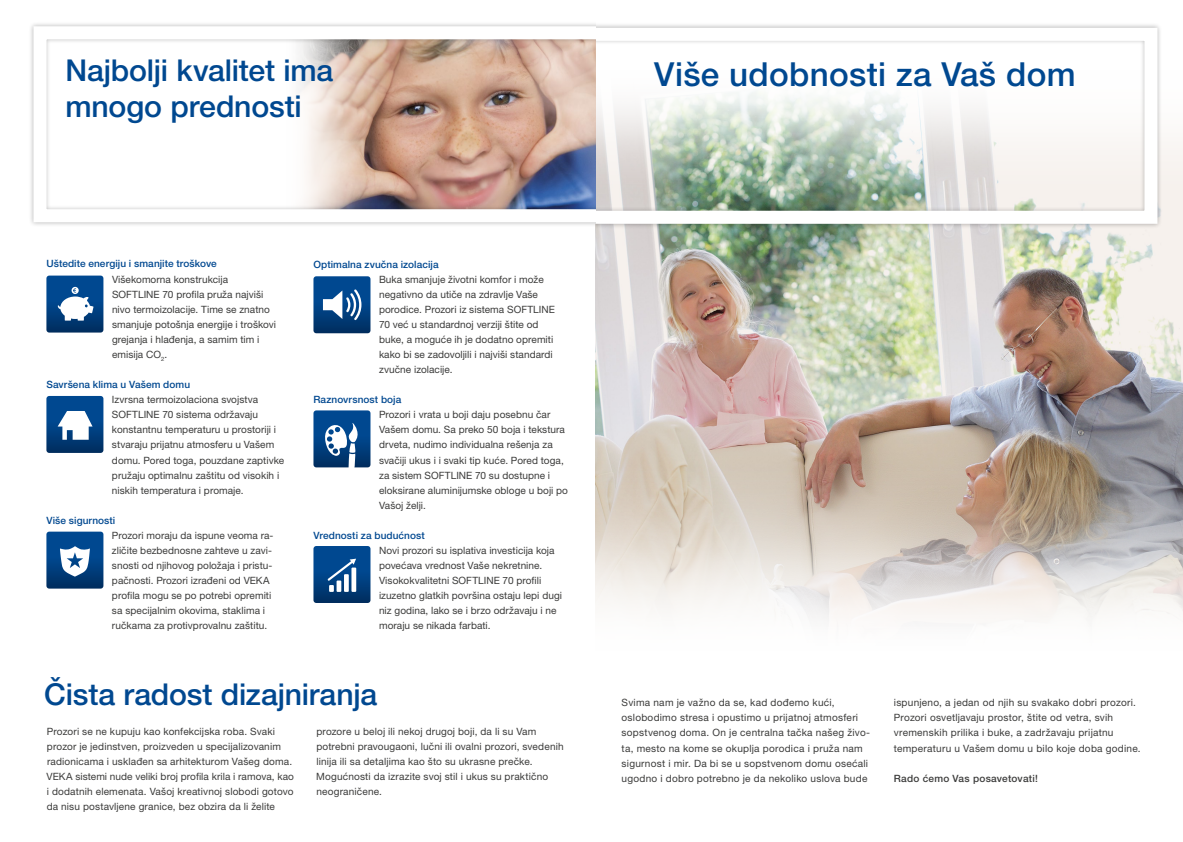
<style>
.page{position:relative;width:1183px;height:842px;background:#fff}
.page>*{position:absolute;margin:0;border:0;box-sizing:border-box;transform-origin:0 0}
.t1{font:500 33.2px "Helvetica Neue LT Pro";letter-spacing:.01em;color:#004890}
.t2{font:500 30.1px/36.2px "Helvetica Neue LT Pro";letter-spacing:-.005em;color:#004890}
.t3{font:10.1px/15.1px "Helvetica Neue LT Pro";letter-spacing:.01em;color:#3b3b3a}
.t4{font:500 10.1px "Helvetica Neue LT Pro";letter-spacing:.005em;color:#004890}
.t5{font:500 10.1px "Helvetica Neue LT Pro";letter-spacing:.025em;color:#3b3b3a}
</style>
<div class="page">
<img style="left:595px;top:204px;width:587px;height:254px">
<svg style="left:1162px;top:141px;width:20px;height:63px"></svg>
<svg style="left:595px;top:458px;width:587px;height:164px"></svg>
<div style="left:595px;top:23px;width:567px;height:206px;background:#000;opacity:.3"></div>
<svg style="left:595px;top:28px;width:562px;height:196px"></svg>
<div style="left:28px;top:21px;width:567px;height:206px;background:#000;opacity:.3"></div>
<svg style="left:33px;top:26px;width:562px;height:196px"></svg>
<svg style="left:313px;top:546px;width:57px;height:57px;background:#1f5791"></svg>
<svg style="left:46px;top:276px;width:57px;height:57px"></svg>
<svg style="left:313px;top:410px;width:57px;height:58px"></svg>
<svg style="left:46px;top:396px;width:57px;height:57px"></svg>
<svg style="left:313px;top:276px;width:57px;height:57px;background:#285e95"></svg>
<svg style="left:46px;top:532px;width:57px;height:57px"></svg>
<h2 class="t2" style="left:65px;top:52px;width:269px">Najbolji kvalitet ima mnogo prednosti</h2>
<h1 class="t1" style="left:654px;top:54px;width:423px">Više udobnosti za Vaš dom</h1>
<p class="t4" style="left:46px;top:258px;width:172px">Uštedite energiju i smanjite troškove</p>
<p class="t3" style="left:112px;top:271px;width:165px">Višekomorna konstrukcija<br>SOFTLINE 70 profila pruža najviši nivo termoizolacije. Time se znatno smanjuje potošnja energije i troškovi grejanja i hlađenja, a samim tim i emisija CO<sub>2</sub>.</p>
<p class="t4" style="left:46px;top:378px;width:145px">Savršena klima u Vašem domu</p>
<p class="t3" style="left:112px;top:392px;width:174px">Izvrsna termoizolaciona svojstva SOFTLINE 70 sistema održavaju konstantnu temperaturu u prostoriji i stvaraju prijatnu atmosferu u Vašem domu. Pored toga, pouzdane zaptivke pružaju optimalnu zaštitu od visokih i niskih temperatura i promaje.</p>
<p class="t4" style="left:46px;top:514px;width:70px">Više sigurnosti</p>
<p class="t3" style="left:112px;top:527px;width:163px">Prozori moraju da ispune veoma ra&shy;zličite bezbednosne zahteve u zavi&shy;snosti od njihovog položaja i pristu&shy;pačnosti. Prozori izrađeni od VEKA profila mogu se po potrebi opremiti sa specijalnim okovima, staklima i ručkama za protivprovalnu zaštitu.</p>
<p class="t4" style="left:313px;top:258px;width:127px">Optimalna zvučna izolacija</p>
<p class="t3" style="left:379px;top:271px;width:177px">Buka smanjuje životni komfor i može negativno da utiče na zdravlje Vaše porodice. Prozori iz sistema SOFTLINE 70 već u standardnoj verziji štite od buke, a moguće ih je dodatno opremiti kako bi se zadovoljili i najviši standardi zvučne izolacije.</p>
<p class="t4" style="left:313px;top:393px;width:89px">Raznovrsnost boja</p>
<p class="t3" style="left:379px;top:407px;width:190px">Prozori i vrata u boji daju posebnu čar Vašem domu. Sa preko 50 boja i tekstura drveta, nudimo individualna rešenja za svačiji ukus i i svaki tip kuće. Pored toga, za sistem SOFTLINE 70 su dostupne i eloksirane aluminijumske obloge u boji po Vašoj želji.</p>
<p class="t4" style="left:313px;top:529px;width:113px">Vrednosti za budućnost</p>
<p class="t3" style="left:379px;top:543px;width:184px">Novi prozori su isplativa investicija koja povećava vrednost Vaše nekretnine.<br>Visokokvalitetni SOFTLINE 70 profili izuzetno glatkih površina ostaju lepi dugi niz godina, lako se i brzo održavaju i ne moraju se nikada farbati.</p>
<h2 class="t2" style="left:44px;top:676px;width:334px">Čista radost dizajniranja</h2>
<p class="t3" style="left:46px;top:723px;width:249px">Prozori se ne kupuju kao konfekcijska roba. Svaki prozor je jedinstven, proizveden u specijalizovanim radionicama i usklađen sa arhitekturom Vašeg doma.<br>VEKA sistemi nude veliki broj profila krila i ramova, kao i dodatnih elemenata. Vašoj kreativnoj slobodi gotovo da nisu postavljene granice, bez obzira da li želite</p>
<p class="t3" style="left:316px;top:723px;width:249px">prozore u beloj ili nekoj drugoj boji, da li su Vam potrebni pravougaoni, lučni ili ovalni prozori, svedenih linija ili sa detaljima kao što su ukrasne prečke.<br>Mogućnosti da izrazite svoj stil i ukus su praktično neograničene.</p>
<p class="t3" style="left:621px;top:695px;width:250px">Svima nam je važno da se, kad dođemo kući, oslobodimo stresa i opustimo u prijatnoj atmosferi sopstvenog doma. On je centralna tačka našeg živo&shy;ta, mesto na kome se okuplja porodica i pruža nam sigurnost i mir. Da bi se u sopstvenom domu osećali ugodno i dobro potrebno je da nekoliko uslova bude</p>
<p class="t3" style="left:893px;top:695px;width:248px">ispunjeno, a jedan od njih su svakako dobri prozori.<br>Prozori osvetljavaju prostor, štite od vetra, svih vremenskih prilika i buke, a zadržavaju prijatnu temperaturu u Vašem domu u bilo koje doba godine.</p>
<p class="t5" style="left:893px;top:772px;width:145px">Rado ćemo Vas posavetovati!</p>
</div>
